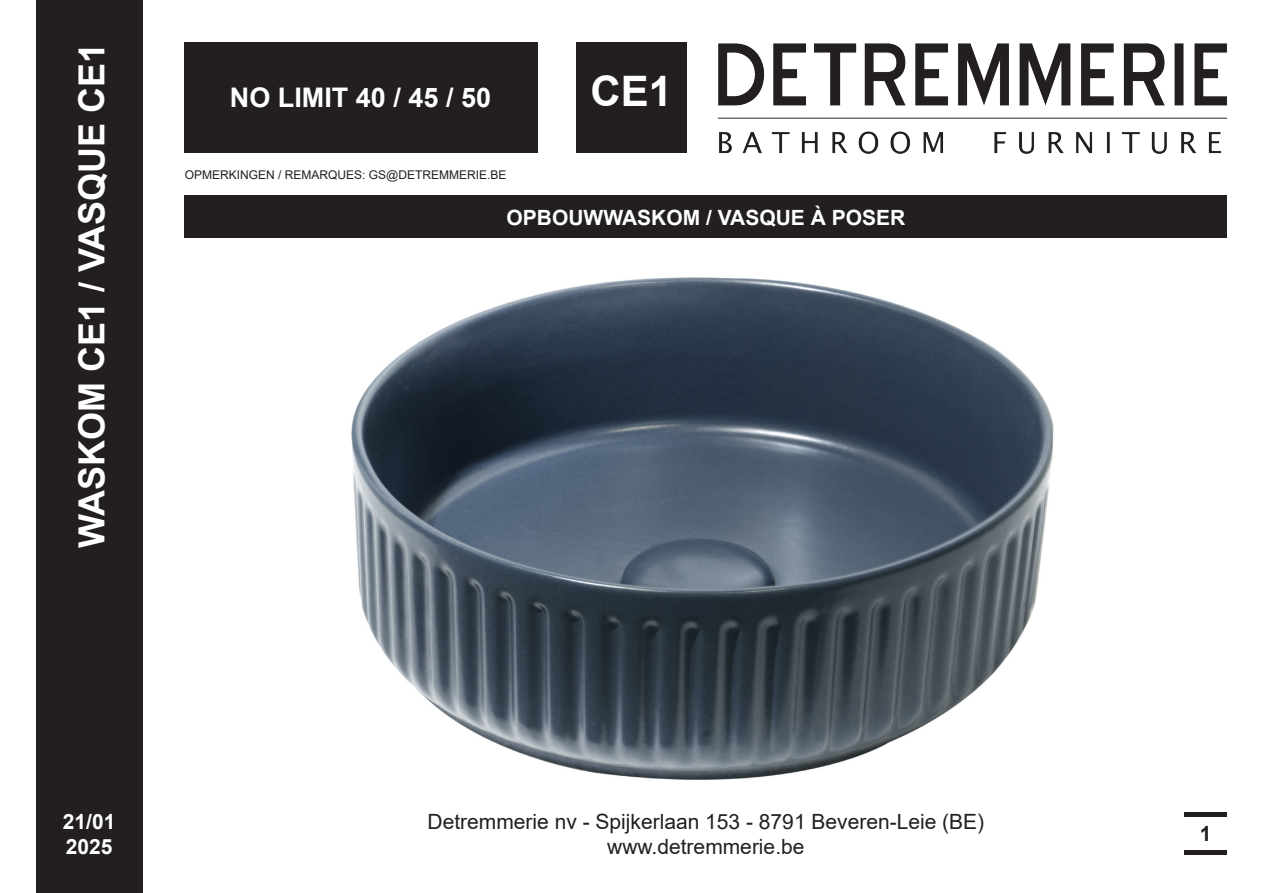
<style>
.page{position:relative;width:1263px;height:893px;background:#fff}
.page>*{position:absolute;margin:0;border:0;box-sizing:border-box;transform-origin:0 0}
.t1{font:700 42px "Arial";color:#fff}
.t2{font:700 36px "Arial";color:#fff}
.t3{font:700 27px "Arial";color:#fff}
.t4{font:21px/25.2px "Arial";color:#231f20;text-align:center}
.t5{font:700 21px/25.2px "Arial";color:#fff}
.t6{font:700 21px "Arial";color:#231f20}
.t7{font:12px "Arial";color:#231f20}
</style>
<div class="page">
<div style="left:36px;top:0;width:106px;height:893px;background:#231f20"></div>
<img style="left:717px;top:43px;width:510px;height:110px">
<div style="left:185px;top:196px;width:1042px;height:42px;background:#231f20"></div>
<div style="left:1184px;top:812px;width:43px;height:5px;background:#231f20"></div>
<div style="left:1184px;top:850px;width:43px;height:5px;background:#231f20"></div>
<div style="left:185px;top:43px;width:353px;height:110px;background:#231f20"></div>
<div style="left:576px;top:43px;width:111px;height:110px;background:#231f20"></div>
<img style="left:351px;top:277px;width:703px;height:503px">
<h2 class="t2" style="left:66px;top:548px;width:507px;rotate:-90deg">WASKOM CE1 / VASQUE CE1</h2>
<p class="t3" style="left:230px;top:79px;width:263px">NO LIMIT 40 / 45 / 50</p>
<p class="t7" style="left:185px;top:166px;width:323px">OPMERKINGEN / REMARQUES: GS@DETREMMERIE.BE</p>
<h1 class="t1" style="left:591px;top:61px;width:83px">CE1</h1>
<p class="t5" style="left:507px;top:205px;width:400px">OPBOUWWASKOM / VASQUE À POSER</p>
<p class="t5" style="left:63px;top:809px;width:54px">21/01<br>2025</p>
<p class="t4" style="left:427px;top:808px;width:558px">Detremmerie nv - Spijkerlaan 153 - 8791 Beveren-Leie (BE) www.detremmerie.be</p>
<p class="t6" style="left:1200px;top:819px;width:13px">1</p>
</div>
